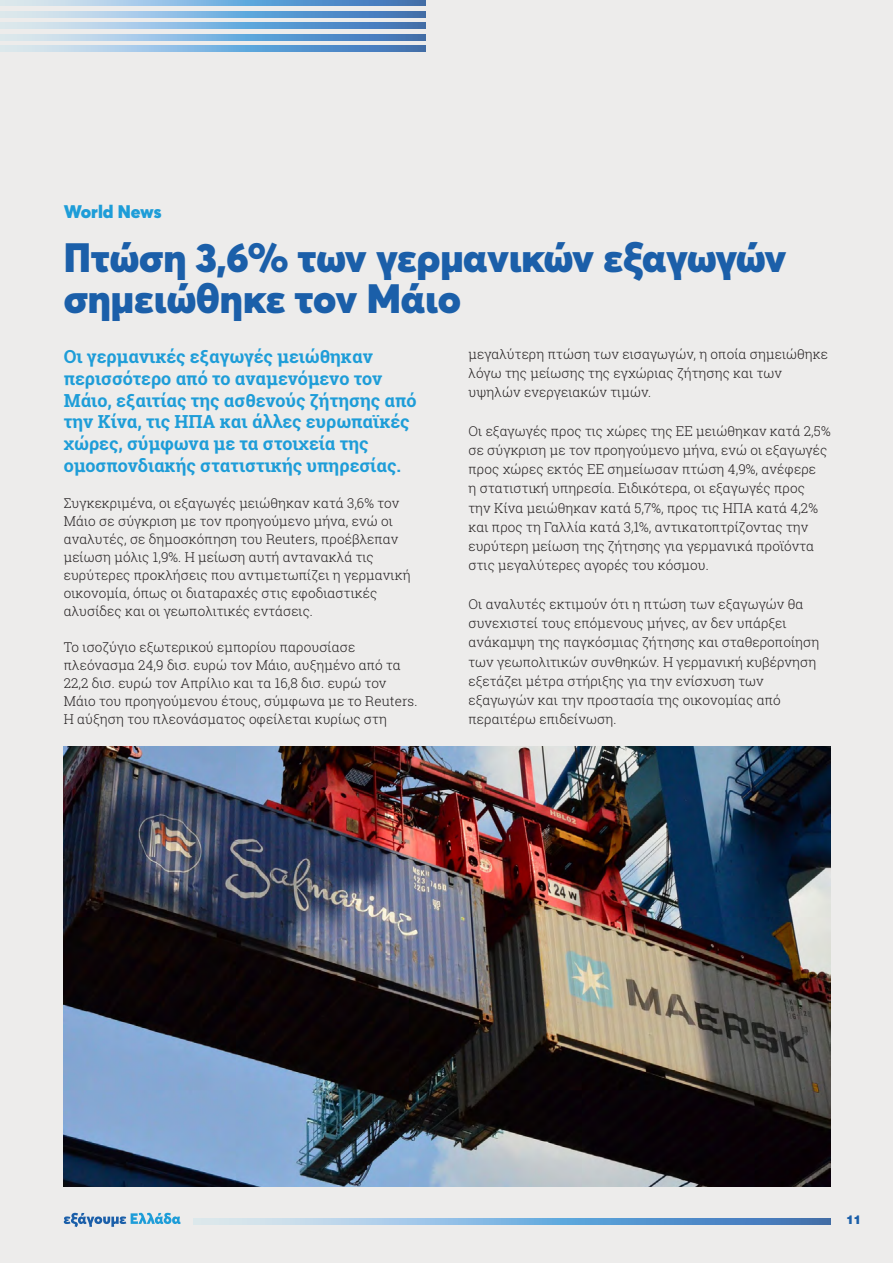
<style>
.page{position:relative;width:893px;height:1263px;background:#edeceb}
.page>*{position:absolute;margin:0;border:0;box-sizing:border-box;transform-origin:0 0}
.t1{font:900 40.5px/40.5px "Averta";color:#1b5fa9}
.t2{font:700 18px/21.6px "Roboto Slab";letter-spacing:-.005em;color:#1e9dd8}
.t3{font:900 18px "Averta";color:#1e9dd8}
.t4{font:300 13.5px/19.2px "Roboto Slab";letter-spacing:.005em;color:#231f20}
.t5{font:900 12px "UB Helvetica";color:#1b5fa9}
</style>
<div class="page">
<svg style="left:0;top:0;width:426px;height:6px"></svg>
<svg style="left:0;top:23px;width:426px;height:6px"></svg>
<svg style="left:0;top:46px;width:426px;height:5px"></svg>
<svg style="left:0;top:11px;width:426px;height:6px"></svg>
<svg style="left:0;top:34px;width:426px;height:6px"></svg>
<svg style="left:64px;top:1213px;width:117px;height:14px"></svg>
<svg style="left:194px;top:1219px;width:637px;height:5px"></svg>
<img style="left:64px;top:746px;width:767px;height:440px">
<h2 class="t3" style="left:64px;top:200px;width:99px">World News</h2>
<h1 class="t1" style="left:64px;top:237px;width:724px">Πτώση 3,6% των γερμανικών εξαγωγών σημειώθηκε τον Μάιο</h1>
<h2 class="t2" style="left:64px;top:346px;width:354px">Οι γερμανικές εξαγωγές μειώθηκαν περισσότερο από το αναμενόμενο τον Μάιο, εξαιτίας της ασθενούς ζήτησης από την Κίνα, τις ΗΠΑ και άλλες ευρωπαϊκές χώρες, σύμφωνα με τα στοιχεία της ομοσπονδιακής στατιστικής υπηρεσίας.</h2>
<p class="t4" style="left:64px;top:493px;width:348px;line-height:18px">Συγκεκριμένα, οι εξαγωγές μειώθηκαν κατά 3,6% τον Μάιο σε σύγκριση με τον προηγούμενο μήνα, ενώ οι αναλυτές, σε δημοσκόπηση του Reuters, προέβλεπαν μείωση μόλις 1,9%. Η μείωση αυτή αντανακλά τις ευρύτερες προκλήσεις που αντιμετωπίζει η γερμανική οικονομία, όπως οι διαταραχές στις εφοδιαστικές αλυσίδες και οι γεωπολιτικές εντάσεις.</p>
<p class="t4" style="left:64px;top:638px;width:355px;line-height:18px">Το ισοζύγιο εξωτερικού εμπορίου παρουσίασε πλεόνασμα 24,9 δισ. ευρώ τον Μάιο, αυξημένο από τα 22,2 δισ. ευρώ τον Απρίλιο και τα 16,8 δισ. ευρώ τον Μάιο του προηγούμενου έτους, σύμφωνα με το Reuters.<br>Η αύξηση του πλεονάσματος οφείλεται κυρίως στη</p>
<p class="t4" style="left:468px;top:344px;width:361px">μεγαλύτερη πτώση των εισαγωγών, η οποία σημειώθηκε λόγω της μείωσης της εγχώριας ζήτησης και των υψηλών ενεργειακών τιμών.</p>
<p class="t4" style="left:468px;top:421px;width:364px">Οι εξαγωγές προς τις χώρες της ΕΕ μειώθηκαν κατά 2,5% σε σύγκριση με τον προηγούμενο μήνα, ενώ οι εξαγωγές προς χώρες εκτός ΕΕ σημείωσαν πτώση 4,9%, ανέφερε<br>η στατιστική υπηρεσία. Ειδικότερα, οι εξαγωγές προς την Κίνα μειώθηκαν κατά 5,7%, προς τις ΗΠΑ κατά 4,2% και προς τη Γαλλία κατά 3,1%, αντικατοπτρίζοντας την ευρύτερη μείωση της ζήτησης για γερμανικά προϊόντα στις μεγαλύτερες αγορές του κόσμου.</p>
<p class="t4" style="left:468px;top:594px;width:352px">Οι αναλυτές εκτιμούν ότι η πτώση των εξαγωγών θα συνεχιστεί τους επόμενους μήνες, αν δεν υπάρξει ανάκαμψη της παγκόσμιας ζήτησης και σταθεροποίηση των γεωπολιτικών συνθηκών. Η γερμανική κυβέρνηση εξετάζει μέτρα στήριξης για την ενίσχυση των εξαγωγών και την προστασία της οικονομίας από περαιτέρω επιδείνωση.</p>
<p class="t5" style="left:846px;top:1212px;width:17px">11</p>
</div>
